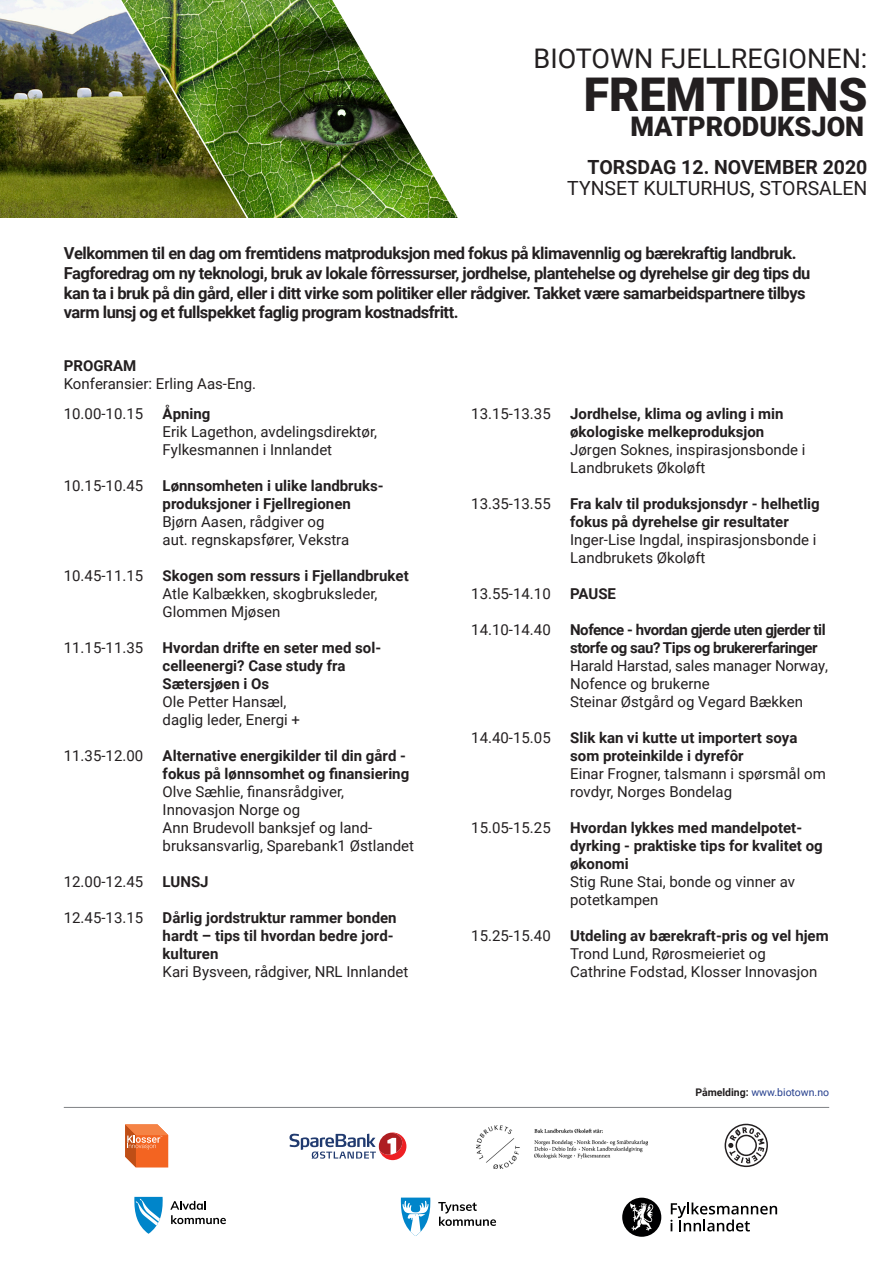
<style>
.page{position:relative;width:893px;height:1263px;background:#fff}
.page>*{position:absolute;margin:0;border:0;box-sizing:border-box;transform-origin:0 0}
.t1{font:900 46.5px "Roboto";color:#231f20}
.t2{font:27px "Roboto";color:#231f20}
.t3{font:900 27px "Roboto";color:#231f20}
.t4{font:19.5px "Roboto";color:#231f20}
.t5{font:700 19.5px "Roboto";color:#231f20}
.t6{font:700 16.5px/19.8px "Roboto";letter-spacing:-.03em;color:#231f20}
.t7{font:15px/18px "Roboto";color:#231f20}
.t8{font:700 15px/18px "Roboto";color:#231f20}
.t9{font:700 15px/18px "Roboto";letter-spacing:-.03em;color:#231f20}
.t10{font:10.5px "Roboto";color:#253f8e}
.s1{font-weight:700;color:#231f20}
</style>
<div class="page">
<svg style="left:289px;top:1132px;width:117px;height:28px"></svg>
<svg style="left:725px;top:1124px;width:43px;height:43px"></svg>
<svg style="left:670px;top:1202px;width:107px;height:29px"></svg>
<div style="left:622px;top:1198px;width:39px;height:39px;background:#000001;border-radius:50%"></div>
<svg style="left:630px;top:1203px;width:24px;height:28px"></svg>
<svg style="left:125px;top:1124px;width:43px;height:43px;background:#ec7a43"></svg>
<img style="left:0;top:0;width:83px;height:218px">
<img style="left:83px;top:0;width:249px;height:218px">
<img style="left:332px;top:0;width:126px;height:218px">
<hr style="left:64px;top:1107px;width:765px;height:1px;background:#808285">
<img style="left:476px;top:1125px;width:171px;height:43px">
<svg style="left:134px;top:1197px;width:29px;height:37px"></svg>
<svg style="left:170px;top:1201px;width:56px;height:23px"></svg>
<svg style="left:401px;top:1197px;width:30px;height:39px"></svg>
<svg style="left:438px;top:1202px;width:58px;height:24px"></svg>
<p class="t2" style="left:533px;top:40px;width:335px">BIOTOWN FJELLREGIONEN:</p>
<p class="t1" style="left:584px;top:62px;width:285px">FREMTIDENS</p>
<p class="t3" style="left:631px;top:107px;width:235px">MATPRODUKSJON</p>
<p class="t5" style="left:588px;top:154px;width:281px">TORSDAG 12. NOVEMBER 2020</p>
<p class="t4" style="left:567px;top:175px;width:302px">TYNSET KULTURHUS, STORSALEN</p>
<p class="t6" style="left:64px;top:242px;width:748px">Velkommen til en dag om fremtidens matproduksjon med fokus på klimavennlig og bærekraftig landbruk.<br>Fagforedrag om ny teknologi, bruk av lokale fôrressurser, jordhelse, plantehelse og dyrehelse gir deg tips du kan ta i bruk på din gård, eller i ditt virke som politiker eller rådgiver. Takket være samarbeidspartnere tilbys varm lunsj og et fullspekket faglig program kostnadsfritt.</p>
<p class="t8" style="left:64px;top:356px;width:74px">PROGRAM</p>
<p class="t7" style="left:64px;top:374px;width:194px">Konferansier: Erling Aas-Eng.</p>
<p class="t7" style="left:64px;top:404px;width:81px">10.00-10.15</p>
<p class="t7" style="left:64px;top:476px;width:81px">10.15-10.45</p>
<p class="t7" style="left:64px;top:566px;width:81px">10.45-11.15</p>
<p class="t7" style="left:64px;top:638px;width:81px">11.15-11.35</p>
<p class="t7" style="left:64px;top:746px;width:81px">11.35-12.00</p>
<p class="t7" style="left:64px;top:872px;width:81px">12.00-12.45</p>
<p class="t7" style="left:64px;top:908px;width:81px">12.45-13.15</p>
<p class="t8" style="left:163px;top:404px;width:49px">Åpning</p>
<p class="t7" style="left:163px;top:422px;width:216px">Erik Lagethon, avdelingsdirektør,<br>Fylkesmannen i Innlandet</p>
<p class="t8" style="left:163px;top:476px;width:223px">Lønnsomheten i ulike landbruks&shy;produksjoner i Fjellregionen</p>
<p class="t7" style="left:163px;top:512px;width:188px">Bjørn Aasen, rådgiver og aut. regnskapsfører, Vekstra</p>
<p class="t8" style="left:163px;top:566px;width:248px">Skogen som ressurs i Fjellandbruket</p>
<p class="t7" style="left:163px;top:584px;width:216px">Atle Kalbækken, skogbruksleder,<br>Glommen Mjøsen</p>
<p class="t8" style="left:163px;top:638px;width:220px">Hvordan drifte en seter med sol&shy;celleenergi? Case study fra<br>Sætersjøen i Os</p>
<p class="t7" style="left:163px;top:692px;width:139px">Ole Petter Hansæl, daglig leder, Energi +</p>
<p class="t8" style="left:163px;top:746px;width:248px">Alternative energikilder til din gård - fokus på lønnsomhet og finansiering</p>
<p class="t7" style="left:163px;top:782px;width:253px">Olve Sæhlie, finansrådgiver,<br>Innovasjon Norge og<br>Ann Brudevoll banksjef og land&shy;bruksansvarlig, Sparebank1 Østlandet</p>
<p class="t8" style="left:163px;top:872px;width:48px">LUNSJ</p>
<p class="t8" style="left:163px;top:908px;width:236px">Dårlig jordstruktur rammer bonden hardt – tips til hvordan bedre jord&shy;kulturen</p>
<p class="t7" style="left:163px;top:962px;width:247px">Kari Bysveen, rådgiver, NRL Innlandet</p>
<p class="t7" style="left:471px;top:404px;width:81px">13.15-13.35</p>
<p class="t7" style="left:471px;top:494px;width:81px">13.35-13.55</p>
<p class="t7" style="left:471px;top:584px;width:81px">13.55-14.10</p>
<p class="t7" style="left:471px;top:620px;width:81px">14.10-14.40</p>
<p class="t7" style="left:471px;top:728px;width:81px">14.40-15.05</p>
<p class="t7" style="left:471px;top:818px;width:81px">15.05-15.25</p>
<p class="t7" style="left:471px;top:926px;width:81px">15.25-15.40</p>
<p class="t8" style="left:570px;top:404px;width:215px">Jordhelse, klima og avling i min økologiske melkeproduksjon</p>
<p class="t7" style="left:570px;top:440px;width:237px">Jørgen Soknes, inspirasjonsbonde i<br>Landbrukets Økoløft</p>
<p class="t8" style="left:570px;top:494px;width:251px">Fra kalv til produksjonsdyr - helhetlig fokus på dyrehelse gir resultater</p>
<p class="t7" style="left:570px;top:530px;width:248px">Inger-Lise Ingdal, inspirasjonsbonde i<br>Landbrukets Økoløft</p>
<p class="t8" style="left:570px;top:584px;width:47px">PAUSE</p>
<p class="t9" style="left:570px;top:620px;width:257px">Nofence - hvordan gjerde uten gjerder til storfe og sau? Tips og brukererfaringer</p>
<p class="t7" style="left:570px;top:656px;width:259px">Harald Harstad, sales manager Norway,<br>Nofence og brukerne<br>Steinar Østgård og Vegard Bækken</p>
<p class="t8" style="left:570px;top:728px;width:229px">Slik kan vi kutte ut importert soya som proteinkilde i dyrefôr</p>
<p class="t7" style="left:570px;top:764px;width:257px">Einar Frogner, talsmann i spørsmål om rovdyr, Norges Bondelag</p>
<p class="t8" style="left:570px;top:818px;width:254px">Hvordan lykkes med mandelpotet&shy;dyrking - praktiske tips for kvalitet og økonomi</p>
<p class="t7" style="left:570px;top:872px;width:226px">Stig Rune Stai, bonde og vinner av potetkampen</p>
<p class="t8" style="left:570px;top:926px;width:260px">Utdeling av bærekraft-pris og vel hjem</p>
<p class="t7" style="left:570px;top:944px;width:249px">Trond Lund, Rørosmeieriet og<br>Cathrine Fodstad, Klosser Innovasjon</p>
<p class="t10" style="left:695px;top:1085px;width:135px"><span class="s1">Påmelding:</span> www.biotown.no</p>
</div>
